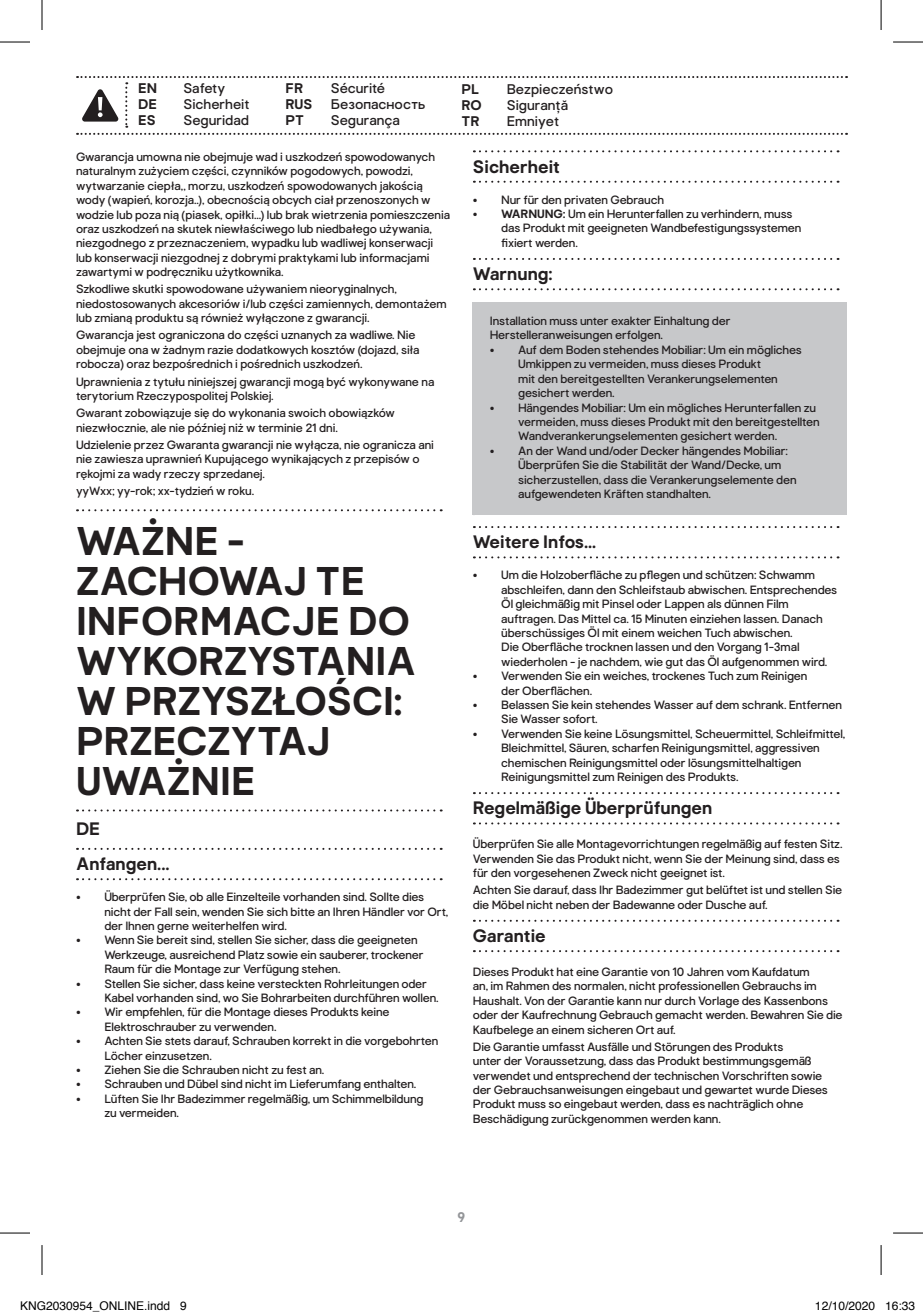
<style>
.page{position:relative;width:923px;height:1316px;background:#fff}
.page>*{position:absolute;margin:0;border:0;box-sizing:border-box;transform-origin:0 0}
.t1{font:700 40px/40px "Good Home";color:#231f20}
.t2{font:700 18px/35.2px "Good Home";color:#231f20}
.t3{font:14px "Good Home";color:#231f20}
.t4{font:700 14px "Good Home";color:#231f20}
.t5{font:700 14px "Good Home";color:#939598}
.t6{font:12px/14.4px "Good Home";letter-spacing:-.01em;color:#231f20}
.t7{font:12px "Helvetica";color:#000}
.s1{font-weight:700}
</style>
<div class="page">
<svg style="left:77px;top:76px;width:770px;height:59px"></svg>
<svg style="left:77px;top:509px;width:365px;height:2px"></svg>
<svg style="left:77px;top:809px;width:365px;height:2px"></svg>
<svg style="left:77px;top:848px;width:365px;height:2px"></svg>
<svg style="left:77px;top:878px;width:365px;height:2px"></svg>
<svg style="left:474px;top:150px;width:365px;height:2px"></svg>
<svg style="left:474px;top:181px;width:365px;height:2px"></svg>
<svg style="left:474px;top:258px;width:365px;height:2px"></svg>
<svg style="left:474px;top:288px;width:365px;height:2px"></svg>
<svg style="left:474px;top:526px;width:365px;height:2px"></svg>
<svg style="left:474px;top:556px;width:365px;height:2px"></svg>
<svg style="left:474px;top:792px;width:365px;height:2px"></svg>
<svg style="left:474px;top:822px;width:365px;height:2px"></svg>
<svg style="left:474px;top:919px;width:365px;height:2px"></svg>
<svg style="left:474px;top:950px;width:365px;height:2px"></svg>
<div style="left:473px;top:302px;width:374px;height:213px;background:#c7c8ca"></div>
<hr style="left:0;top:42px;width:30px;height:1px;background:#000">
<hr style="left:893px;top:42px;width:30px;height:1px;background:#000">
<hr style="left:0;top:1232px;width:30px;height:1px;background:#000">
<hr style="left:893px;top:1232px;width:30px;height:1px;background:#000">
<hr style="left:42px;top:0;width:1px;height:30px;background:#000">
<svg style="left:42px;top:1245px;width:1px;height:29px"></svg>
<hr style="left:881px;top:0;width:1px;height:30px;background:#000">
<svg style="left:881px;top:1245px;width:1px;height:29px"></svg>
<p class="t4" style="left:138px;top:80px;width:20px">EN</p>
<p class="t3" style="left:184px;top:80px;width:43px">Safety</p>
<p class="t4" style="left:138px;top:96px;width:20px">DE</p>
<p class="t3" style="left:184px;top:96px;width:67px">Sicherheit</p>
<p class="t4" style="left:138px;top:112px;width:19px">ES</p>
<p class="t3" style="left:184px;top:112px;width:67px">Seguridad</p>
<p class="t4" style="left:286px;top:80px;width:19px">FR</p>
<p class="t3" style="left:331px;top:80px;width:56px">Sécurité</p>
<p class="t4" style="left:286px;top:96px;width:28px">RUS</p>
<p class="t3" style="left:331px;top:96px;width:96px">Безопасность</p>
<p class="t4" style="left:286px;top:112px;width:20px">PT</p>
<p class="t3" style="left:331px;top:112px;width:71px">Segurança</p>
<p class="t6" style="left:76px;top:150px;width:376px">Gwarancja umowna nie obejmuje wad i uszkodzeń spowodowanych naturalnym zużyciem części, czynników pogodowych, powodzi, wytwarzanie ciepła,, morzu, uszkodzeń spowodowanych jakością wody (wapień, korozja..), obecnością obcych ciał przenoszonych w wodzie lub poza nią (piasek, opiłki...) lub brak wietrzenia pomieszczenia oraz uszkodzeń na skutek niewłaściwego lub niedbałego używania, niezgodnego z przeznaczeniem, wypadku lub wadliwej konserwacji lub konserwacji niezgodnej z dobrymi praktykami lub informacjami zawartymi w podręczniku użytkownika.</p>
<p class="t6" style="left:76px;top:282px;width:372px">Szkodliwe skutki spowodowane używaniem nieoryginalnych, niedostosowanych akcesoriów i/lub części zamiennych, demontażem lub zmianą produktu są również wyłączone z gwarancji.</p>
<p class="t6" style="left:76px;top:328px;width:345px">Gwarancja jest ograniczona do części uznanych za wadliwe. Nie obejmuje ona w żadnym razie dodatkowych kosztów (dojazd, siła robocza) oraz bezpośrednich i pośrednich uszkodzeń.</p>
<p class="t6" style="left:76px;top:374px;width:360px">Uprawnienia z tytułu niniejszej gwarancji mogą być wykonywane na terytorium Rzeczypospolitej Polskiej.</p>
<p class="t6" style="left:76px;top:406px;width:320px">Gwarant zobowiązuje się do wykonania swoich obowiązków niezwłocznie, ale nie później niż w terminie 21 dni.</p>
<p class="t6" style="left:76px;top:437px;width:360px">Udzielenie przez Gwaranta gwarancji nie wyłącza, nie ogranicza ani nie zawiesza uprawnień Kupującego wynikających z przepisów o rękojmi za wady rzeczy sprzedanej.</p>
<p class="t6" style="left:76px;top:483px;width:180px">yyWxx; yy-rok; xx-tydzień w roku.</p>
<h1 class="t1" style="left:76px;top:522px;width:342px">WAŻNE -<br>ZACHOWAJ TE<br>INFORMACJE DO<br>WYKORZYSTANIA<br>W PRZYSZŁOŚCI:<br>PRZECZYTAJ<br>UWAŻNIE</h1>
<h2 class="t2" style="left:76px;top:811px;width:95px">DE<br>Anfangen...</h2>
<p class="t6" style="left:104px;top:890px;width:345px;text-indent:-28px">• Überprüfen Sie, ob alle Einzelteile vorhanden sind. Sollte dies nicht der Fall sein, wenden Sie sich bitte an Ihren Händler vor Ort, der Ihnen gerne weiterhelfen wird.</p>
<p class="t6" style="left:104px;top:933px;width:321px;text-indent:-28px">• Wenn Sie bereit sind, stellen Sie sicher, dass die geeigneten<br>Werkzeuge, ausreichend Platz sowie ein sauberer, trockener<br>Raum für die Montage zur Verfügung stehen.</p>
<p class="t6" style="left:104px;top:976px;width:336px;text-indent:-28px">• Stellen Sie sicher, dass keine versteckten Rohrleitungen oder<br>Kabel vorhanden sind, wo Sie Bohrarbeiten durchführen wollen.</p>
<p class="t6" style="left:104px;top:1005px;width:287px;text-indent:-28px">• Wir empfehlen, für die Montage dieses Produkts keine<br>Elektroschrauber zu verwenden.</p>
<p class="t6" style="left:104px;top:1034px;width:335px;text-indent:-28px">• Achten Sie stets darauf, Schrauben korrekt in die vorgebohrten<br>Löcher einzusetzen.</p>
<p class="t6" style="left:76px;top:1062px;width:250px">• Ziehen Sie die Schrauben nicht zu fest an.</p>
<p class="t6" style="left:76px;top:1077px;width:342px">• Schrauben und Dübel sind nicht im Lieferumfang enthalten.</p>
<p class="t6" style="left:104px;top:1091px;width:321px;text-indent:-28px">• Lüften Sie Ihr Badezimmer regelmäßig, um Schimmelbildung zu vermeiden.</p>
<p class="t4" style="left:462px;top:81px;width:19px">PL</p>
<p class="t3" style="left:507px;top:81px;width:108px">Bezpieczeństwo</p>
<p class="t4" style="left:462px;top:97px;width:22px">RO</p>
<p class="t3" style="left:507px;top:97px;width:63px">Siguranță</p>
<p class="t4" style="left:462px;top:113px;width:19px">TR</p>
<p class="t3" style="left:507px;top:113px;width:54px">Emniyet</p>
<h2 class="t2" style="left:473px;top:149px;width:89px">Sicherheit</h2>
<p class="t6" style="left:473px;top:192px;width:193px">• Nur für den privaten Gebrauch</p>
<p class="t6" style="left:501px;top:207px;width:302px;text-indent:-28px">• <span class="s1">WARNUNG:</span> Um ein Herunterfallen zu verhindern, muss das Produkt mit geeigneten Wandbefestigungssystemen fixiert werden.</p>
<h2 class="t2" style="left:473px;top:257px;width:81px">Warnung:</h2>
<p class="t6" style="left:490px;top:314px;width:242px">Installation muss unter exakter Einhaltung der<br>Herstelleranweisungen erfolgen.</p>
<p class="t6" style="left:518px;top:343px;width:285px;text-indent:-28px">• Auf dem Boden stehendes Mobiliar: Um ein mögliches Umkippen zu vermeiden, muss dieses Produkt<br>mit den bereitgestellten Verankerungselementen gesichert werden.</p>
<p class="t6" style="left:518px;top:400px;width:303px;text-indent:-28px">• Hängendes Mobiliar: Um ein mögliches Herunterfallen zu vermeiden, muss dieses Produkt mit den bereitgestellten<br>Wandverankerungselementen gesichert werden.</p>
<p class="t6" style="left:518px;top:443px;width:280px;text-indent:-28px">• An der Wand und/oder Decker hängendes Mobiliar:<br>Überprüfen Sie die Stabilität der Wand/Decke, um sicherzustellen, dass die Verankerungselemente den aufgewendeten Kräften standhalten.</p>
<h2 class="t2" style="left:473px;top:525px;width:125px">Weitere Infos…</h2>
<p class="t6" style="left:501px;top:568px;width:338px;text-indent:-28px">• Um die Holzoberfläche zu pflegen und schützen: Schwamm abschleifen, dann den Schleifstaub abwischen. Entsprechendes Öl gleichmäßig mit Pinsel oder Lappen als dünnen Film auftragen. Das Mittel ca. 15 Minuten einziehen lassen. Danach überschüssiges Öl mit einem weichen Tuch abwischen.<br>Die Oberfläche trocknen lassen und den Vorgang 1-3mal wiederholen - je nachdem, wie gut das Öl aufgenommen wird.</p>
<p class="t6" style="left:501px;top:669px;width:308px;text-indent:-28px">• Verwenden Sie ein weiches, trockenes Tuch zum Reinigen der Oberflächen.</p>
<p class="t6" style="left:501px;top:697px;width:342px;text-indent:-28px">• Belassen Sie kein stehendes Wasser auf dem schrank. Entfernen<br>Sie Wasser sofort.</p>
<p class="t6" style="left:501px;top:726px;width:346px;text-indent:-28px">• Verwenden Sie keine Lösungsmittel, Scheuermittel, Schleifmittel, Bleichmittel, Säuren, scharfen Reinigungsmittel, aggressiven chemischen Reinigungsmittel oder lösungsmittelhaltigen Reinigungsmittel zum Reinigen des Produkts.</p>
<h2 class="t2" style="left:473px;top:791px;width:241px">Regelmäßige Überprüfungen</h2>
<p class="t6" style="left:473px;top:837px;width:371px">Überprüfen Sie alle Montagevorrichtungen regelmäßig auf festen Sitz.<br>Verwenden Sie das Produkt nicht, wenn Sie der Meinung sind, dass es für den vorgesehenen Zweck nicht geeignet ist.</p>
<p class="t6" style="left:473px;top:883px;width:371px">Achten Sie darauf, dass Ihr Badezimmer gut belüftet ist und stellen Sie die Möbel nicht neben der Badewanne oder Dusche auf.</p>
<h2 class="t2" style="left:473px;top:918px;width:74px">Garantie</h2>
<p class="t6" style="left:473px;top:964px;width:371px">Dieses Produkt hat eine Garantie von 10 Jahren vom Kaufdatum<br>an, im Rahmen des normalen, nicht professionellen Gebrauchs im Haushalt. Von der Garantie kann nur durch Vorlage des Kassenbons oder der Kaufrechnung Gebrauch gemacht werden. Bewahren Sie die Kaufbelege an einem sicheren Ort auf.</p>
<p class="t6" style="left:473px;top:1039px;width:357px">Die Garantie umfasst Ausfälle und Störungen des Produkts<br>unter der Voraussetzung, dass das Produkt bestimmungsgemäß verwendet und entsprechend der technischen Vorschriften sowie der Gebrauchsanweisungen eingebaut und gewartet wurde Dieses Produkt muss so eingebaut werden, dass es nachträglich ohne Beschädigung zurückgenommen werden kann.</p>
<p class="t5" style="left:458px;top:1208px;width:9px">9</p>
<p class="t7" style="left:20px;top:1296px;width:168px">KNG2030954_ONLINE.indd 9</p>
<p class="t7" style="left:815px;top:1296px;width:102px">12/10/2020 16:33</p>
</div>
